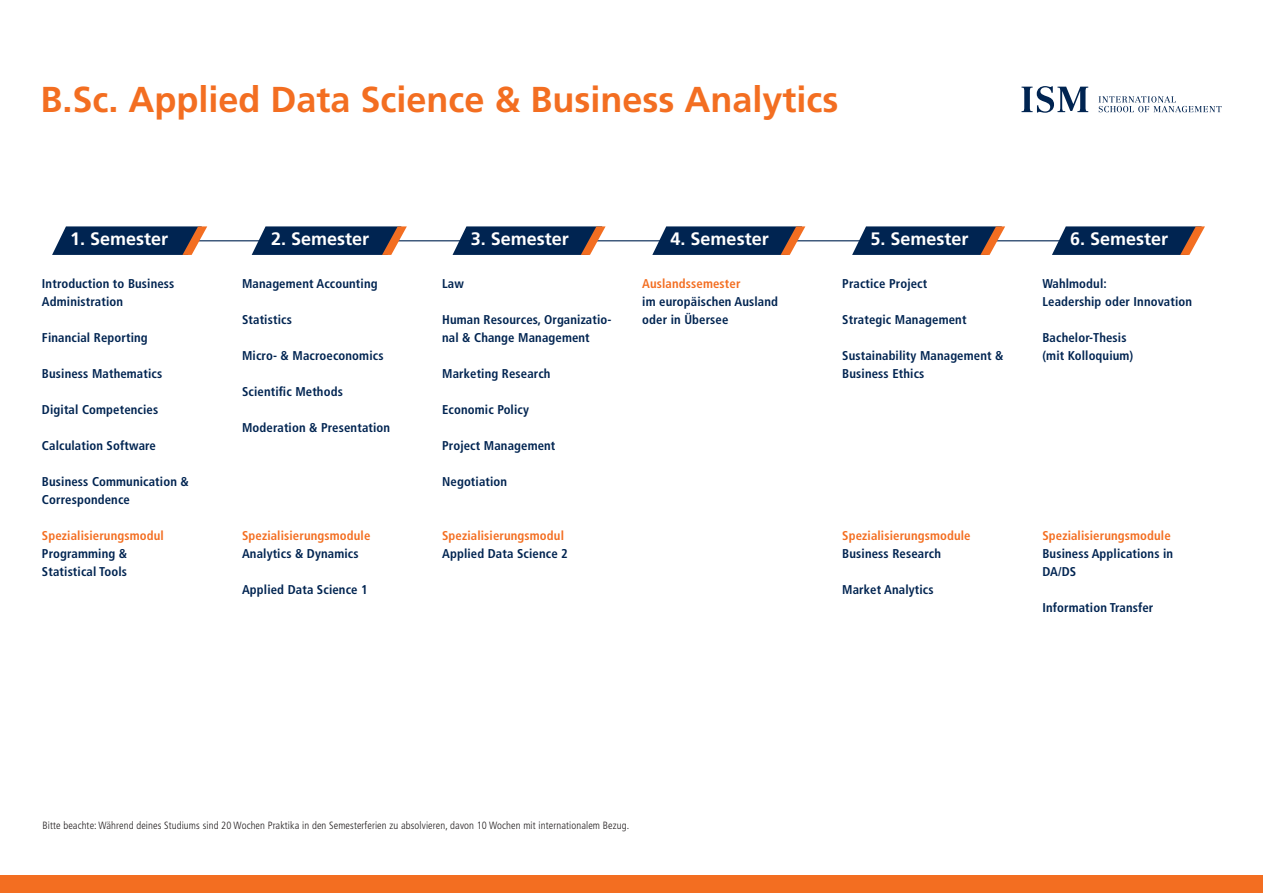
<style>
.page{position:relative;width:1263px;height:893px;background:#fff}
.page>*{position:absolute;margin:0;border:0;box-sizing:border-box;transform-origin:0 0}
.t1{font:700 36px "Frutiger LT Com";color:#f36e21}
.t2{font:700 18px "Frutiger LT Com";color:#fff}
.t3{font:700 condensed 12.75px/18px "Frutiger LT Std";letter-spacing:.01em;color:#002451}
.t4{font:700 condensed 12.75px "Frutiger LT Std";letter-spacing:.01em;color:#f36e21}
.t5{font:300 condensed 10.5px "Frutiger LT Std";letter-spacing:.01em;color:#231f20}
</style>
<div class="page">
<hr style="left:64px;top:240px;width:1063px;height:1px;background:#002451">
<svg style="left:52px;top:226px;width:155px;height:29px;background:#293f60"></svg>
<svg style="left:252px;top:226px;width:155px;height:29px;background:#293f60"></svg>
<svg style="left:452px;top:226px;width:154px;height:29px;background:#2b4161"></svg>
<svg style="left:652px;top:226px;width:153px;height:29px;background:#293f60"></svg>
<svg style="left:852px;top:226px;width:153px;height:29px;background:#293f60"></svg>
<svg style="left:1052px;top:226px;width:153px;height:29px;background:#2a4061"></svg>
<div style="left:0;top:876px;width:1263px;height:17px;background:#f36e21"></div>
<svg style="left:1021px;top:86px;width:67px;height:27px"></svg>
<svg style="left:1098px;top:96px;width:123px;height:16px"></svg>
<h1 class="t1" style="left:40px;top:78px;width:800px">B.Sc. Applied Data Science &amp; Business Analytics</h1>
<h2 class="t2" style="left:70px;top:229px;width:100px">1. Semester</h2>
<h2 class="t2" style="left:271px;top:228px;width:100px">2. Semester</h2>
<h2 class="t2" style="left:471px;top:228px;width:100px">3. Semester</h2>
<h2 class="t2" style="left:671px;top:228px;width:100px">4. Semester</h2>
<h2 class="t2" style="left:870px;top:228px;width:100px">5. Semester</h2>
<h2 class="t2" style="left:1070px;top:228px;width:100px">6. Semester</h2>
<p class="t3" style="left:42px;top:275px;width:134px">Introduction to Business<br>Administration</p>
<p class="t3" style="left:42px;top:329px;width:107px">Financial Reporting</p>
<p class="t3" style="left:42px;top:365px;width:122px">Business Mathematics</p>
<p class="t3" style="left:42px;top:401px;width:118px">Digital Competencies</p>
<p class="t3" style="left:42px;top:437px;width:116px">Calculation Software</p>
<p class="t3" style="left:42px;top:473px;width:148px">Business Communication &amp;<br>Correspondence</p>
<p class="t4" style="left:42px;top:528px;width:123px">Spezialisierungsmodul</p>
<p class="t3" style="left:42px;top:545px;width:87px">Programming &amp;<br>Statistical Tools</p>
<p class="t3" style="left:242px;top:275px;width:137px">Management Accounting</p>
<p class="t3" style="left:242px;top:311px;width:51px">Statistics</p>
<p class="t3" style="left:242px;top:347px;width:143px">Micro- &amp; Macroeconomics</p>
<p class="t3" style="left:242px;top:383px;width:102px">Scientific Methods</p>
<p class="t3" style="left:242px;top:419px;width:150px">Moderation &amp; Presentation</p>
<p class="t4" style="left:242px;top:528px;width:130px">Spezialisierungsmodule</p>
<p class="t3" style="left:242px;top:545px;width:118px">Analytics &amp; Dynamics</p>
<p class="t3" style="left:242px;top:581px;width:127px">Applied Data Science 1</p>
<p class="t3" style="left:442px;top:275px;width:23px">Law</p>
<p class="t3" style="left:442px;top:311px;width:171px">Human Resources, Organizatio&shy;nal &amp; Change Management</p>
<p class="t3" style="left:442px;top:365px;width:110px">Marketing Research</p>
<p class="t3" style="left:442px;top:401px;width:88px">Economic Policy</p>
<p class="t3" style="left:442px;top:437px;width:115px">Project Management</p>
<p class="t3" style="left:442px;top:473px;width:67px">Negotiation</p>
<p class="t4" style="left:442px;top:528px;width:123px">Spezialisierungsmodul</p>
<p class="t3" style="left:442px;top:545px;width:127px">Applied Data Science 2</p>
<p class="t4" style="left:642px;top:276px;width:100px">Auslandssemester</p>
<p class="t3" style="left:642px;top:293px;width:137px">im europäischen Ausland oder in Übersee</p>
<p class="t3" style="left:842px;top:275px;width:87px">Practice Project</p>
<p class="t3" style="left:842px;top:311px;width:126px">Strategic Management</p>
<p class="t3" style="left:842px;top:347px;width:163px">Sustainability Management &amp;<br>Business Ethics</p>
<p class="t3" style="left:1042px;top:275px;width:151px">Wahlmodul:<br>Leadership oder Innovation</p>
<p class="t3" style="left:1042px;top:329px;width:92px">Bachelor-Thesis (mit Kolloquium)</p>
<p class="t4" style="left:842px;top:528px;width:130px">Spezialisierungsmodule</p>
<p class="t3" style="left:842px;top:545px;width:100px">Business Research</p>
<p class="t3" style="left:842px;top:581px;width:93px">Market Analytics</p>
<p class="t4" style="left:1042px;top:528px;width:130px">Spezialisierungsmodule</p>
<p class="t3" style="left:1042px;top:545px;width:132px">Business Applications in<br>DA/DS</p>
<p class="t3" style="left:1042px;top:599px;width:113px">Information Transfer</p>
<p class="t5" style="left:43px;top:819px;width:588px">Bitte beachte: Während deines Studiums sind 20 Wochen Praktika in den Semesterferien zu absolvieren, davon 10 Wochen mit internationalem Bezug.</p>
</div>
